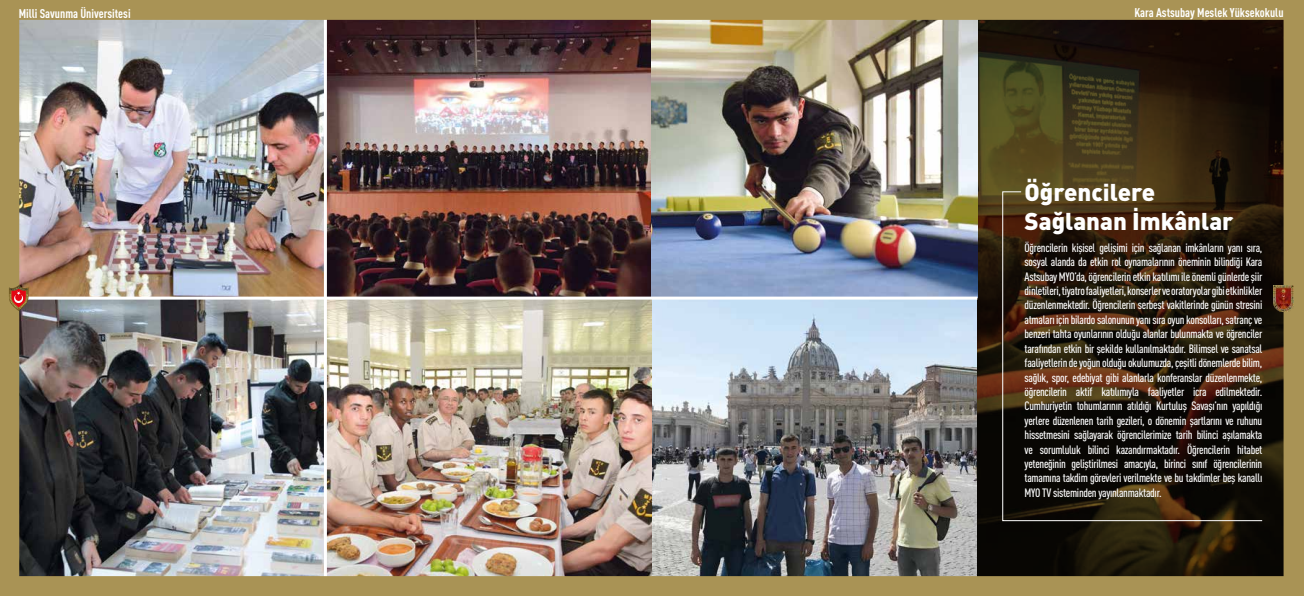
<style>
.page{position:relative;width:1304px;height:596px;background:#fff}
.page>*{position:absolute;margin:0;border:0;box-sizing:border-box;transform-origin:0 0}
.t1{font:900 24px/28.8px "DIN Pro";color:#fff}
.t2{font:700 condensed 12.5px "DIN Pro";color:#fff}
.t3{font:500 condensed 12px/14.4px "DIN Pro";letter-spacing:-.025em;color:#fff;text-align:justify}
</style>
<div class="page">
<img style="left:0;top:0;width:1295px;height:595px">
<svg style="left:9px;top:285px;width:20px;height:25px"></svg>
<img style="left:1274px;top:285px;width:19px;height:26px">
<div style="left:1295px;top:0;width:9px;height:595px;background:#a99355"></div>
<p class="t2" style="left:19px;top:4px;width:113px">Milli Savunma Üniversitesi</p>
<p class="t2" style="left:1134px;top:4px;width:151px">Kara Astsubay Meslek Yüksekokulu</p>
<h1 class="t1" style="left:1025px;top:174px;width:210px">Öğrencilere<br>Sağlanan İmkânlar</h1>
<p class="t3" style="left:1025px;top:239px;width:239px">Öğrencilerin kişisel gelişimi için sağlanan imkânların yanı sıra, sosyal alanda da etkin rol oynamalarının öneminin bilindiği Kara Astsubay MYO’da, öğrencilerin etkin katılımı ile önemli günlerde şiir dinletileri, tiyatro faaliyetleri, konserler ve oratoryolar gibi etkinlikler düzenlenmektedir. Öğrencilerin serbest vakitlerinde günün stresini atmaları için bilardo salonunun yanı sıra oyun konsolları, satranç ve benzeri tahta oyunlarının olduğu alanlar bulunmakta ve öğrenciler tarafından etkin bir şekilde kullanılmaktadır. Bilimsel ve sanatsal faaliyetlerin de yoğun olduğu okulumuzda, çeşitli dönemlerde bilim, sağlık, spor, edebiyat gibi alanlarla konferanslar düzenlenmekte, öğrencilerin aktif katılımıyla faaliyetler icra edilmektedir.<br>Cumhuriyetin tohumlarının atıldığı Kurtuluş Savaşı’nın yapıldığı yerlere düzenlenen tarih gezileri, o dönemin şartlarını ve ruhunu hissetmesini sağlayarak öğrencilerimize tarih bilinci aşılamakta ve sorumluluk bilinci kazandırmaktadır. Öğrencilerin hitabet yeteneğinin geliştirilmesi amacıyla, birinci sınıf öğrencilerinin tamamına takdim görevleri verilmekte ve bu takdimler beş kanallı MYO TV sisteminden yayınlanmaktadır.</p>
</div>
